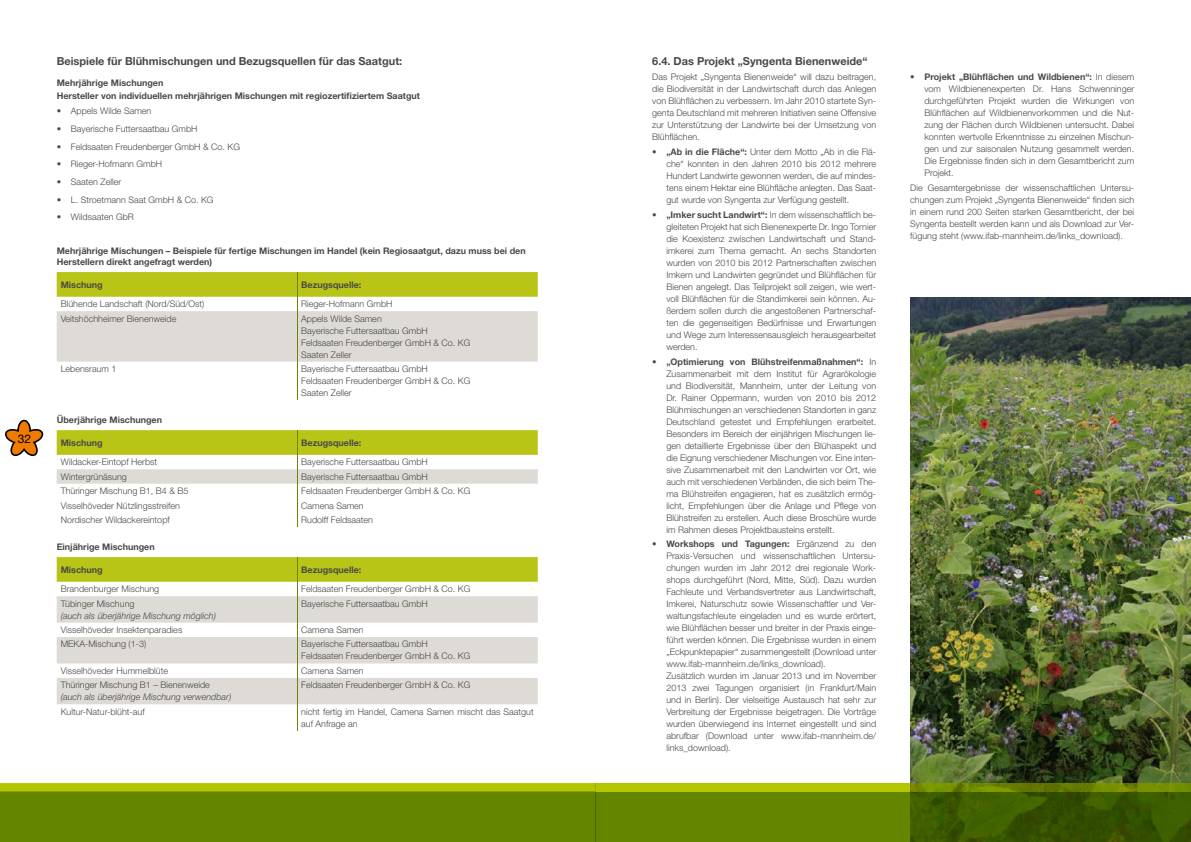
<style>
.page{position:relative;width:1191px;height:842px;background:#fff}
.page>*{position:absolute;margin:0;border:0;box-sizing:border-box;transform-origin:0 0}
.t1{font:12px "Helvetica Neue LT Std";color:#000}
.t2{font:700 11px "Helvetica Neue LT Std";color:#494948}
.t3{font:300 9px/12px "Helvetica Neue LT Std";color:#494948;text-align:justify}
.t4{font:700 9px/13.6px "Helvetica Neue LT Std";color:#494948}
.t5{font:italic 300 9px "Helvetica Neue LT Std";color:#494948}
.s1{font-weight:700}
</style>
<div class="page">
<svg style="left:5px;top:420px;width:38px;height:36px"></svg>
<svg style="left:57px;top:272px;width:481px;height:90px"></svg>
<hr style="left:297px;top:311px;width:1px;height:51px;background:#6f8405">
<hr style="left:297px;top:362px;width:1px;height:38px;background:#6f8405">
<svg style="left:57px;top:430px;width:481px;height:97px"></svg>
<svg style="left:57px;top:557px;width:481px;height:174px"></svg>
<img style="left:910px;top:298px;width:281px;height:544px">
<div style="left:595px;top:791px;width:315px;height:51px;background:#648500"></div>
<div style="left:595px;top:783px;width:315px;height:8px;background:#b4c600"></div>
<div style="left:0;top:791px;width:595px;height:51px;background:#648500"></div>
<svg style="left:0;top:783px;width:595px;height:8px;background:#b4c601"></svg>
<h1 class="t1" style="left:18px;top:432px;width:15px">32</h1>
<p class="t2" style="left:57px;top:54px;width:347px">Beispiele für Blühmischungen und Bezugsquellen für das Saatgut:</p>
<p class="t2" style="left:652px;top:54px;width:217px">6.4. Das Projekt „Syngenta Bienenweide“</p>
<p class="t3" style="left:652px;top:71px;width:225px">Das Projekt „Syngenta Bienenweide“ will dazu beitragen, die Biodiversität in der Landwirtschaft durch das Anlegen von Blühflächen zu verbessern. Im Jahr 2010 startete Syn&shy;genta Deutschland mit mehreren Initiativen seine Offensive zur Unterstützung der Landwirte bei der Umsetzung von Blühflächen.</p>
<p class="t3" style="left:666px;top:146px;width:211px;text-indent:-14px">• <span class="s1">„Ab in die Fläche“:</span> Unter dem Motto „Ab in die Flä&shy;che“ konnten in den Jahren 2010 bis 2012 mehrere Hundert Landwirte gewonnen werden, die auf mindes&shy;tens einem Hektar eine Blühfläche anlegten. Das Saat&shy;gut wurde von Syngenta zur Verfügung gestellt.</p>
<p class="t3" style="left:666px;top:208px;width:211px;text-indent:-14px">• <span class="s1">„Imker sucht Landwirt“:</span> In dem wissenschaftlich be&shy;gleiteten Projekt hat sich Bienenexperte Dr. Ingo Tornier die Koexistenz zwischen Landwirtschaft und Stand&shy;imkerei zum Thema gemacht. An sechs Standorten wurden von 2010 bis 2012 Partnerschaften zwischen Imkern und Landwirten gegründet und Blühflächen für Bienen angelegt. Das Teilprojekt soll zeigen, wie wert&shy;voll Blühflächen für die Standimkerei sein können. Au&shy;ßerdem sollen durch die angestoßenen Partnerschaf&shy;ten die gegenseitigen Bedürfnisse und Erwartungen und Wege zum Interessensausgleich herausgearbeitet werden.</p>
<p class="t3" style="left:666px;top:355px;width:211px;text-indent:-14px">• <span class="s1">„Optimierung von Blühstreifenmaßnahmen“:</span> In Zusammenarbeit mit dem Institut für Agrarökologie und Biodiversität, Mannheim, unter der Leitung von Dr. Rainer Oppermann, wurden von 2010 bis 2012<br>Blühmischungen an verschiedenen Standorten in ganz Deutschland getestet und Empfehlungen erarbeitet.<br>Besonders im Bereich der einjährigen Mischungen lie&shy;gen detaillierte Ergebnisse über den Blühaspekt und die Eignung verschiedener Mischungen vor. Eine inten&shy;sive Zusammenarbeit mit den Landwirten vor Ort, wie auch mit verschiedenen Verbänden, die sich beim The&shy;ma Blühstreifen engagieren, hat es zusätzlich ermög&shy;licht, Empfehlungen über die Anlage und Pflege von Blühstreifen zu erstellen. Auch diese Broschüre wurde im Rahmen dieses Projektbausteins erstellt.</p>
<p class="t3" style="left:666px;top:538px;width:211px;text-align:left;text-indent:-14px">• <span class="s1">Workshops und Tagungen:</span> Ergänzend zu den Praxis-Versuchen und wissenschaftlichen Untersu&shy;chungen wurden im Jahr 2012 drei regionale Work&shy;shops durchgeführt (Nord, Mitte, Süd). Dazu wurden Fachleute und Verbandsvertreter aus Landwirtschaft, Imkerei, Naturschutz sowie Wissenschaftler und Ver&shy;waltungsfachleute eingeladen und es wurde erörtert, wie Blühflächen besser und breiter in der Praxis einge&shy;führt werden können. Die Ergebnisse wurden in einem „Eckpunktepapier“ zusammengestellt (Download unter www.ifab-mannheim.de/links_download).<br>Zusätzlich wurden im Januar 2013 und im November 2013 zwei Tagungen organisiert (in Frankfurt/Main und in Berlin). Der vielseitige Austausch hat sehr zur Verbreitung der Ergebnisse beigetragen. Die Vorträge wurden überwiegend ins Internet eingestellt und sind abrufbar (Download unter www.ifab-mannheim.de/ links_download).</p>
<p class="t4" style="left:57px;top:76px;width:365px">Mehrjährige Mischungen<br>Hersteller von individuellen mehrjährigen Mischungen mit regiozertifiziertem Saatgut</p>
<p class="t3" style="left:57px;top:105px;width:96px">• Appels Wilde Samen</p>
<p class="t3" style="left:57px;top:123px;width:142px">• Bayerische Futtersaatbau GmbH</p>
<p class="t3" style="left:57px;top:140px;width:185px">• Feldsaaten Freudenberger GmbH &amp; Co. KG</p>
<p class="t3" style="left:57px;top:158px;width:107px">• Rieger-Hofmann GmbH</p>
<p class="t3" style="left:57px;top:176px;width:66px">• Saaten Zeller</p>
<p class="t3" style="left:57px;top:193px;width:158px">• L. Stroetmann Saat GmbH &amp; Co. KG</p>
<p class="t3" style="left:57px;top:211px;width:79px">• Wildsaaten GbR</p>
<p class="t4" style="left:57px;top:246px;width:470px;line-height:10.8px">Mehrjährige Mischungen – Beispiele für fertige Mischungen im Handel (kein Regiosaatgut, dazu muss bei den<br>Herstellern direkt angefragt werden)</p>
<p class="t4" style="left:61px;top:277px;width:43px">Mischung</p>
<p class="t4" style="left:301px;top:277px;width:62px">Bezugsquelle:</p>
<p class="t3" style="left:61px;top:298px;width:145px">Blühende Landschaft (Nord/Süd/Ost)</p>
<p class="t3" style="left:301px;top:298px;width:93px">Rieger-Hofmann GmbH</p>
<p class="t3" style="left:61px;top:312px;width:117px">Veitshöchheimer Bienenweide</p>
<p class="t3" style="left:301px;top:312px;width:171px;text-align:left">Appels Wilde Samen<br>Bayerische Futtersaatbau GmbH<br>Feldsaaten Freudenberger GmbH &amp; Co. KG<br>Saaten Zeller</p>
<p class="t3" style="left:61px;top:363px;width:57px">Lebensraum 1</p>
<p class="t3" style="left:301px;top:363px;width:171px;text-align:left">Bayerische Futtersaatbau GmbH<br>Feldsaaten Freudenberger GmbH &amp; Co. KG<br>Saaten Zeller</p>
<p class="t4" style="left:57px;top:413px;width:107px">Überjährige Mischungen</p>
<p class="t4" style="left:61px;top:435px;width:43px">Mischung</p>
<p class="t4" style="left:301px;top:435px;width:62px">Bezugsquelle:</p>
<p class="t3" style="left:61px;top:456px;width:98px">Wildacker-Eintopf Herbst</p>
<p class="t3" style="left:301px;top:456px;width:128px">Bayerische Futtersaatbau GmbH</p>
<p class="t3" style="left:61px;top:470px;width:68px">Wintergrünäsung</p>
<p class="t3" style="left:301px;top:470px;width:128px">Bayerische Futtersaatbau GmbH</p>
<p class="t3" style="left:61px;top:485px;width:129px">Thüringer Mischung B1, B4 &amp; B5</p>
<p class="t3" style="left:301px;top:485px;width:171px">Feldsaaten Freudenberger GmbH &amp; Co. KG</p>
<p class="t3" style="left:61px;top:499px;width:121px">Visselhöveder Nützlingsstreifen</p>
<p class="t3" style="left:301px;top:499px;width:64px">Camena Samen</p>
<p class="t3" style="left:61px;top:514px;width:111px">Nordischer Wildackereintopf</p>
<p class="t3" style="left:301px;top:514px;width:73px">Rudolff Feldsaaten</p>
<p class="t4" style="left:57px;top:540px;width:99px">Einjährige Mischungen</p>
<p class="t4" style="left:61px;top:562px;width:43px">Mischung</p>
<p class="t4" style="left:301px;top:562px;width:62px">Bezugsquelle:</p>
<p class="t3" style="left:61px;top:583px;width:100px">Brandenburger Mischung</p>
<p class="t3" style="left:301px;top:583px;width:171px">Feldsaaten Freudenberger GmbH &amp; Co. KG</p>
<p class="t3" style="left:61px;top:597px;width:75px">Tübinger Mischung</p>
<p class="t5" style="left:61px;top:610px;width:157px">(auch als überjährige Mischung möglich)</p>
<p class="t3" style="left:301px;top:597px;width:128px">Bayerische Futtersaatbau GmbH</p>
<p class="t3" style="left:61px;top:624px;width:123px">Visselhöveder Insektenparadies</p>
<p class="t3" style="left:301px;top:624px;width:64px">Camena Samen</p>
<p class="t3" style="left:61px;top:638px;width:87px">MEKA-Mischung (1-3)</p>
<p class="t3" style="left:301px;top:638px;width:171px">Bayerische Futtersaatbau GmbH<br>Feldsaaten Freudenberger GmbH &amp; Co. KG</p>
<p class="t3" style="left:61px;top:664px;width:109px">Visselhöveder Hummelblüte</p>
<p class="t3" style="left:301px;top:664px;width:64px">Camena Samen</p>
<p class="t3" style="left:61px;top:679px;width:151px">Thüringer Mischung B1 – Bienenweide</p>
<p class="t5" style="left:61px;top:692px;width:172px">(auch als überjährige Mischung verwendbar)</p>
<p class="t3" style="left:301px;top:679px;width:171px">Feldsaaten Freudenberger GmbH &amp; Co. KG</p>
<p class="t3" style="left:61px;top:705px;width:85px">Kultur-Natur-blüht-auf</p>
<p class="t3" style="left:301px;top:705px;width:234px">nicht fertig im Handel, Camena Samen mischt das Saatgut auf Anfrage an</p>
<p class="t3" style="left:924px;top:71px;width:211px;text-indent:-14px">• <span class="s1">Projekt „Blühflächen und Wildbienen“:</span> In diesem vom Wildbienenexperten Dr. Hans Schwenninger durchgeführten Projekt wurden die Wirkungen von Blühflächen auf Wildbienenvorkommen und die Nut&shy;zung der Flächen durch Wildbienen untersucht. Dabei konnten wertvolle Erkenntnisse zu einzelnen Mischun&shy;gen und zur saisonalen Nutzung gesammelt werden.<br>Die Ergebnisse finden sich in dem Gesamtbericht zum Projekt.</p>
<p class="t3" style="left:910px;top:181px;width:225px">Die Gesamtergebnisse der wissenschaftlichen Untersu&shy;chungen zum Projekt „Syngenta Bienenweide“ finden sich in einem rund 200 Seiten starken Gesamtbericht, der bei Syngenta bestellt werden kann und als Download zur Ver&shy;fügung steht (www.ifab-mannheim.de/links_download).</p>
</div>
